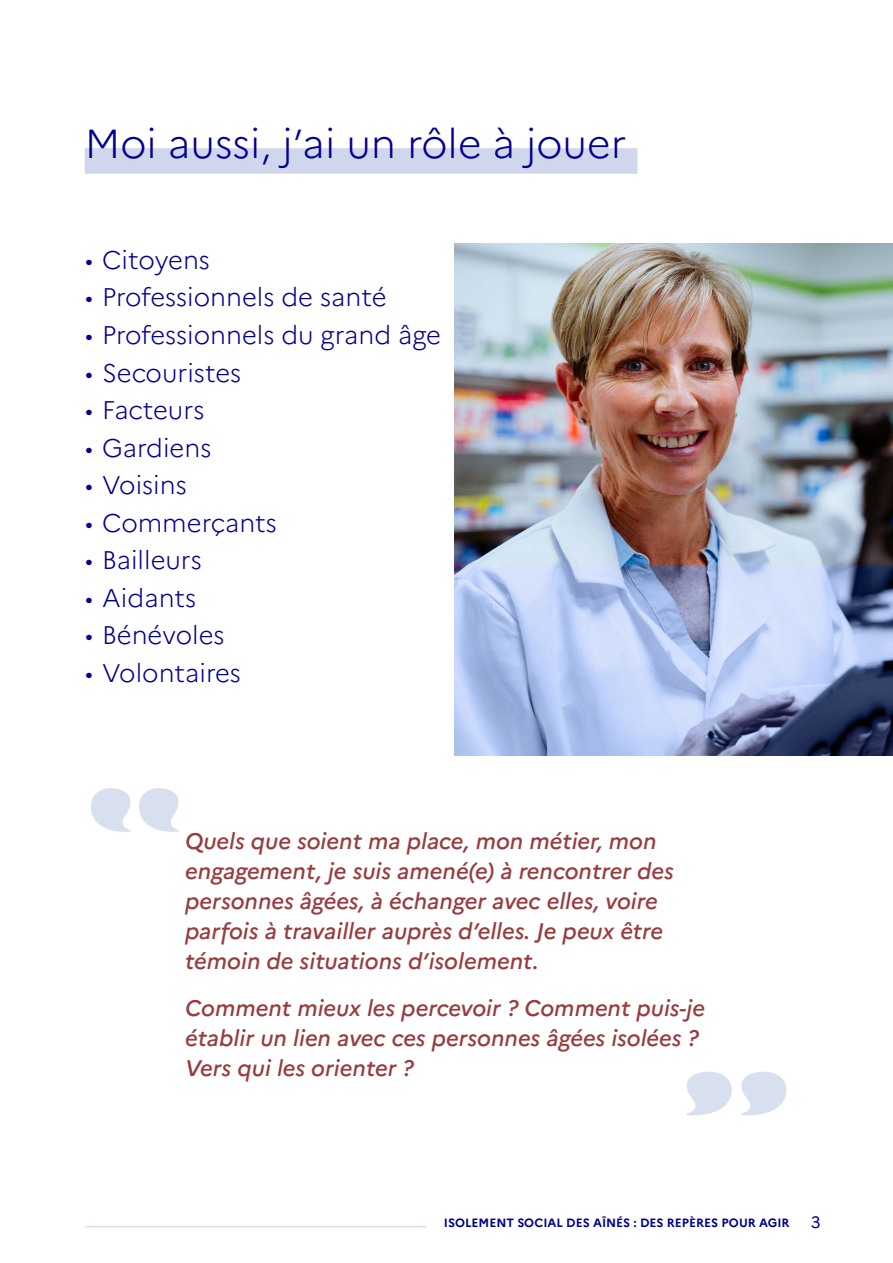
<style>
.page{position:relative;width:893px;height:1263px;background:#fff}
.page>*{position:absolute;margin:0;border:0;box-sizing:border-box;transform-origin:0 0}
.t1{font:300 40.5px "Marianne";color:#000091}
.t2{font:300 25.5px "Marianne";color:#000091}
.t3{font:italic 500 22.5px/30px "Marianne";color:#983d3f}
.t4{font:16.5px "Marianne";color:#000091}
.t5{font:700 12px "Marianne";color:#000091}
</style>
<div class="page">
<hr style="left:86px;top:1226px;width:339px;height:1px;background:#000091">
<img style="left:454px;top:244px;width:439px;height:323px">
<svg style="left:91px;top:788px;width:87px;height:44px"></svg>
<svg style="left:687px;top:1071px;width:99px;height:44px"></svg>
<svg style="left:454px;top:567px;width:439px;height:189px"></svg>
<div style="left:85px;top:148px;width:552px;height:26px;background:#d0d6ec"></div>
<h1 class="t1" style="left:85px;top:119px;width:543px">Moi aussi, j’ai un rôle à jouer</h1>
<p class="t2" style="left:85px;top:244px;width:127px">• Citoyens</p>
<p class="t2" style="left:85px;top:282px;width:303px">• Professionnels de santé</p>
<p class="t2" style="left:85px;top:319px;width:357px">• Professionnels du grand âge</p>
<p class="t2" style="left:85px;top:357px;width:158px">• Secouristes</p>
<p class="t2" style="left:85px;top:394px;width:121px">• Facteurs</p>
<p class="t2" style="left:85px;top:432px;width:128px">• Gardiens</p>
<p class="t2" style="left:85px;top:469px;width:103px">• Voisins</p>
<p class="t2" style="left:85px;top:507px;width:193px">• Commerçants</p>
<p class="t2" style="left:85px;top:544px;width:118px">• Bailleurs</p>
<p class="t2" style="left:85px;top:582px;width:113px">• Aidants</p>
<p class="t2" style="left:85px;top:619px;width:141px">• Bénévoles</p>
<p class="t2" style="left:85px;top:657px;width:157px">• Volontaires</p>
<p class="t3" style="left:185px;top:826px;width:490px">Quels que soient ma place, mon métier, mon engagement, je suis amené(e) à rencontrer des personnes âgées, à échanger avec elles, voire parfois à travailler auprès d’elles. Je peux être témoin de situations d’isolement.</p>
<p class="t3" style="left:185px;top:993px;width:521px">Comment mieux les percevoir ? Comment puis-je établir un lien avec ces personnes âgées isolées ?<br>Vers qui les orienter ?</p>
<p class="t5" style="left:444px;top:1216px;width:347px">ISOLEMENT SOCIAL DES AÎNÉS : DES REPÈRES POUR AGIR</p>
<p class="t4" style="left:811px;top:1212px;width:11px">3</p>
</div>
